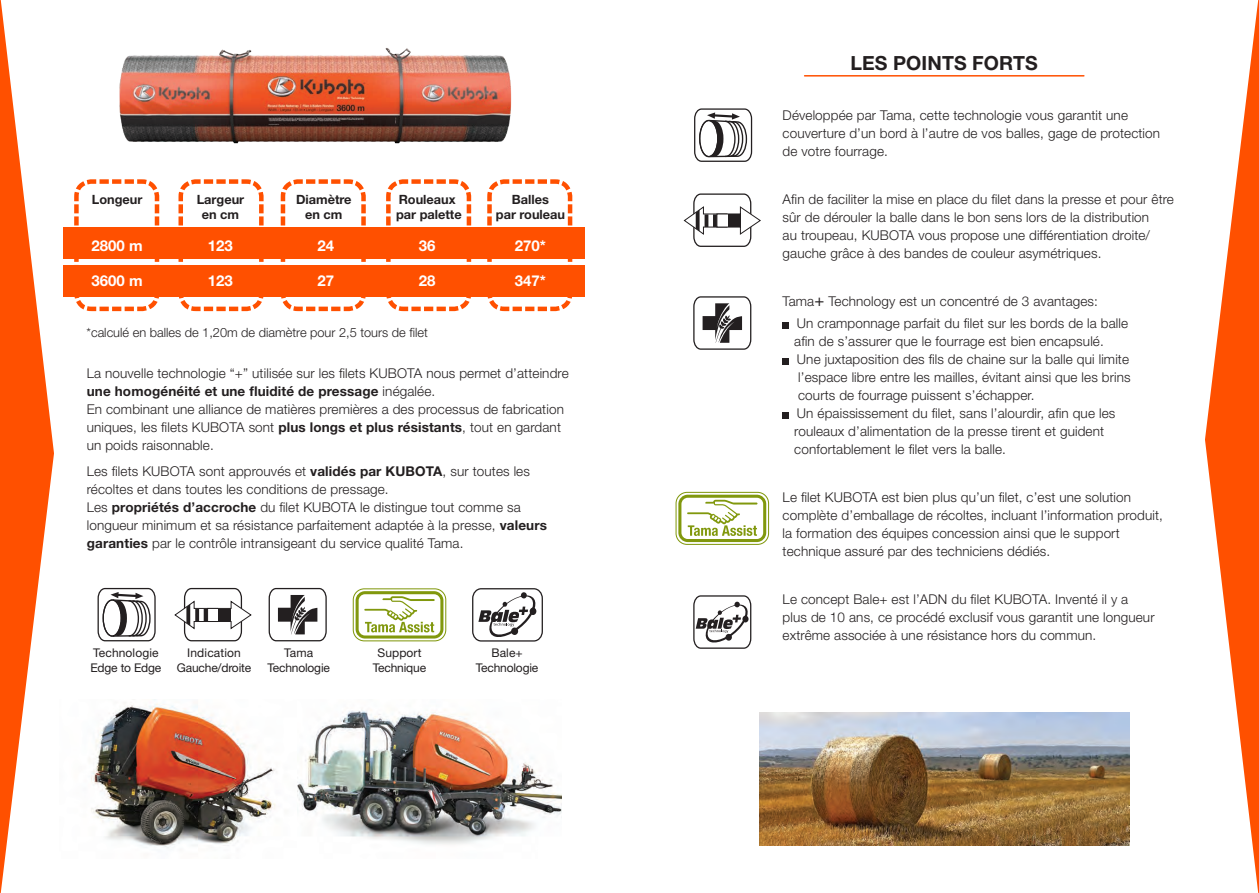
<style>
.page{position:relative;width:1259px;height:893px;background:#fff}
.page>*{position:absolute;margin:0;border:0;box-sizing:border-box;transform-origin:0 0}
.t1{font:700 19.5px "Helvetica Neue LT Pro";letter-spacing:.005em;color:#231f20}
.t2{font:700 15px "Helvetica Neue LT Pro";color:#fff}
.t3{font:300 13.5px/18px "Helvetica Neue LT Pro";letter-spacing:.01em;color:#231f20}
.t4{font:700 12.75px/15.3px "Helvetica Neue LT Pro";color:#231f20;text-align:center}
.t5{font:300 12.75px "Helvetica Neue LT Pro";color:#231f20}
.t6{font:12px/15px "Helvetica Neue LT Pro";letter-spacing:-.015em;color:#231f20;text-align:center}
.t7{font:12px/15px "Helvetica Neue LT Pro";letter-spacing:.01em;color:#231f20}
.s1{font-weight:700}
.s2{font-weight:400;font-size:16.5px}
</style>
<div class="page">
<div style="left:64px;top:265px;width:521px;height:32px;background:#ff5000"></div>
<div style="left:64px;top:228px;width:521px;height:31px;background:#ff5000"></div>
<img style="left:119px;top:48px;width:393px;height:96px">
<svg style="left:97px;top:587px;width:59px;height:55px"></svg>
<svg style="left:472px;top:588px;width:71px;height:53px"></svg>
<svg style="left:353px;top:588px;width:93px;height:53px"></svg>
<svg style="left:268px;top:587px;width:59px;height:55px"></svg>
<svg style="left:174px;top:587px;width:78px;height:55px"></svg>
<img style="left:91px;top:699px;width:207px;height:150px">
<img style="left:298px;top:710px;width:263px;height:135px">
<svg style="left:72px;top:179px;width:90px;height:133px"></svg>
<svg style="left:278px;top:179px;width:90px;height:133px"></svg>
<svg style="left:176px;top:179px;width:90px;height:133px"></svg>
<svg style="left:383px;top:179px;width:91px;height:133px"></svg>
<svg style="left:485px;top:179px;width:90px;height:133px"></svg>
<svg style="left:0;top:0;width:54px;height:893px;fill:#ff5000"></svg>
<div style="left:782px;top:322px;width:7px;height:6px;background:#231f20"></div>
<div style="left:782px;top:358px;width:7px;height:6px;background:#231f20"></div>
<div style="left:782px;top:412px;width:7px;height:6px;background:#231f20"></div>
<svg style="left:694px;top:108px;width:59px;height:54px"></svg>
<svg style="left:693px;top:296px;width:59px;height:54px"></svg>
<svg style="left:683px;top:193px;width:78px;height:54px"></svg>
<div style="left:728px;top:214px;width:12px;height:13px;background:#231f20"></div>
<svg style="left:704px;top:214px;width:4px;height:13px"></svg>
<hr style="left:713px;top:214px;width:4px;height:13px;background:#231f20">
<svg style="left:693px;top:595px;width:59px;height:54px"></svg>
<img style="left:759px;top:712px;width:370px;height:134px">
<svg style="left:675px;top:492px;width:94px;height:53px"></svg>
<svg style="left:1205px;top:0;width:54px;height:893px"></svg>
<hr style="left:804px;top:75px;width:280px;height:2px;background:#ff5000">
<p class="t4" style="left:92px;top:191px;width:52px">Longeur</p>
<p class="t4" style="left:197px;top:191px;width:49px">Largeur en cm</p>
<p class="t4" style="left:296px;top:191px;width:57px">Diamètre en cm</p>
<p class="t4" style="left:396px;top:191px;width:67px;text-align:left">Rouleaux par palette</p>
<p class="t4" style="left:496px;top:191px;width:71px">Balles<br>par rouleau</p>
<p class="t2" style="left:92px;top:236px;width:53px">2800 m</p>
<p class="t2" style="left:208px;top:236px;width:27px">123</p>
<p class="t2" style="left:317px;top:236px;width:18px">24</p>
<p class="t2" style="left:419px;top:236px;width:18px">36</p>
<p class="t2" style="left:515px;top:236px;width:33px">270*</p>
<p class="t2" style="left:92px;top:271px;width:53px">3600 m</p>
<p class="t2" style="left:208px;top:271px;width:27px">123</p>
<p class="t2" style="left:317px;top:271px;width:18px">27</p>
<p class="t2" style="left:419px;top:271px;width:18px">28</p>
<p class="t2" style="left:515px;top:271px;width:33px">347*</p>
<p class="t5" style="left:87px;top:324px;width:343px">*calculé en balles de 1,20m de diamètre pour 2,5 tours de filet</p>
<p class="t3" style="left:87px;top:364px;width:483px">La nouvelle technologie “+” utilisée sur les filets KUBOTA nous permet d’atteindre <span class="s1">une homogénéité et une fluidité de pressage</span> inégalée.<br>En combinant une alliance de matières premières a des processus de fabrication uniques, les filets KUBOTA sont <span class="s1">plus longs et plus résistants</span>, tout en gardant un poids raisonnable.</p>
<p class="t3" style="left:87px;top:462px;width:462px">Les filets KUBOTA sont approuvés et <span class="s1">validés par KUBOTA</span>, sur toutes les récoltes et dans toutes les conditions de pressage.<br>Les <span class="s1">propriétés d’accroche</span> du filet KUBOTA le distingue tout comme sa longueur minimum et sa résistance parfaitement adaptée à la presse, <span class="s1">valeurs garanties</span> par le contrôle intransigeant du service qualité Tama.</p>
<p class="t7" style="left:90px;top:645px;width:72px">Technologie<br>Edge to Edge</p>
<p class="t6" style="left:177px;top:645px;width:76px">Indication<br>Gauche/droite</p>
<p class="t6" style="left:267px;top:645px;width:64px">Tama<br>Technologie</p>
<p class="t6" style="left:373px;top:645px;width:55px">Support<br>Technique</p>
<p class="t6" style="left:476px;top:645px;width:64px">Bale+<br>Technologie</p>
<h1 class="t1" style="left:850px;top:50px;width:189px">LES POINTS FORTS</h1>
<p class="t3" style="left:782px;top:106px;width:379px">Développée par Tama, cette technologie vous garantit une couverture d’un bord à l’autre de vos balles, gage de protection de votre fourrage.</p>
<p class="t3" style="left:782px;top:190px;width:393px">Afin de faciliter la mise en place du filet dans la presse et pour être sûr de dérouler la balle dans le bon sens lors de la distribution<br>au troupeau, KUBOTA vous propose une différentiation droite/ gauche grâce à des bandes de couleur asymétriques.</p>
<p class="t3" style="left:797px;top:290px;width:333px;line-height:22.2px;text-indent:-14px">Tama<span class="s2">+</span> Technology est un concentré de 3 avantages:<br>Un cramponnage parfait du filet sur les bords de la balle</p>
<p class="t3" style="left:794px;top:332px;width:338px">afin de s’assurer que le fourrage est bien encapsulé.<br>Une juxtaposition des fils de chaine sur la balle qui limite l’espace libre entre les mailles, évitant ainsi que les brins courts de fourrage puissent s’échapper.<br>Un épaississement du filet, sans l’alourdir, afin que les rouleaux d’alimentation de la presse tirent et guident confortablement le filet vers la balle.</p>
<p class="t3" style="left:782px;top:488px;width:382px">Le filet KUBOTA est bien plus qu’un filet, c’est une solution complète d’emballage de récoltes, incluant l’information produit, la formation des équipes concession ainsi que le support technique assuré par des techniciens dédiés.</p>
<p class="t3" style="left:782px;top:590px;width:373px">Le concept Bale+ est l’ADN du filet KUBOTA. Inventé il y a plus de 10 ans, ce procédé exclusif vous garantit une longueur extrême associée à une résistance hors du commun.</p>
</div>
